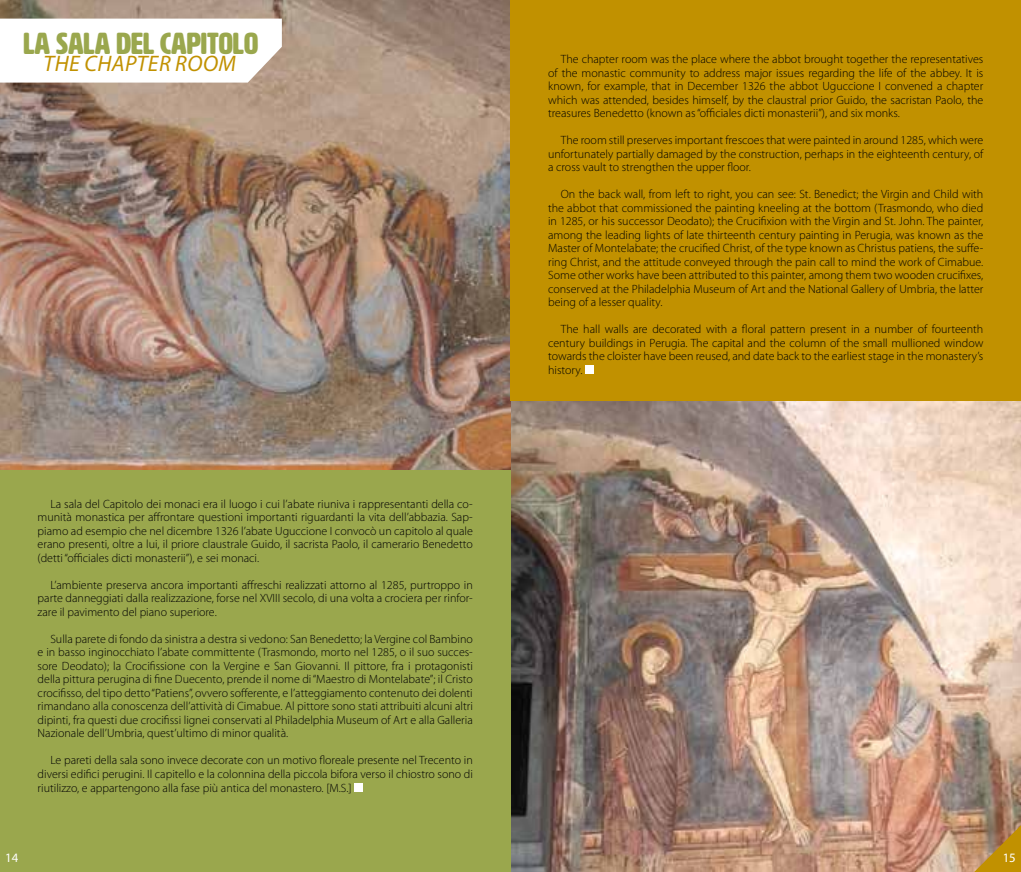
<style>
.page{position:relative;width:1021px;height:872px;background:#fff}
.page>*{position:absolute;margin:0;border:0;box-sizing:border-box;transform-origin:0 0}
.t1{font:30px "HWT Artz";color:#9aa74d}
.t2{font:italic 22.5px "Myriad Pro";letter-spacing:.02em;color:#c19100}
.t3{font:18px "Myriad Arabic";color:#fff}
.t4{font:300 12px/13.5px "Myriad Pro";color:#000;text-align:justify}
</style>
<div class="page">
<img style="left:510px;top:401px;width:510px;height:471px">
<img style="left:0;top:0;width:510px;height:470px">
<svg style="left:0;top:19px;width:282px;height:64px"></svg>
<div style="left:0;top:470px;width:510px;height:402px;background:#9aa74d"></div>
<div style="left:510px;top:0;width:510px;height:401px;background:#c19100"></div>
<div style="left:354px;top:783px;width:9px;height:8px;background:#fff"></div>
<div style="left:585px;top:366px;width:8px;height:8px;background:#fff"></div>
<svg style="left:961px;top:812px;width:59px;height:60px;background:#b38849"></svg>
<h1 class="t1" style="left:23px;top:27px;width:236px">LA SALA DEL CAPITOLO</h1>
<h2 class="t2" style="left:44px;top:49px;width:194px">THE CHAPTER ROOM</h2>
<p class="t4" style="left:38px;top:497px;width:436px;text-indent:13px">La sala del Capitolo dei monaci era il luogo i cui l’abate riuniva i rappresentanti della co&shy;munità monastica per affrontare questioni importanti riguardanti la vita dell’abbazia. Sap&shy;piamo ad esempio che nel dicembre 1326 l’abate Uguccione I convocò un capitolo al quale erano presenti, oltre a lui, il priore claustrale Guido, il sacrista Paolo, il camerario Benedetto (detti “officiales dicti monasterii”), e sei monaci.</p>
<p class="t4" style="left:38px;top:578px;width:436px;text-indent:13px">L’ambiente preserva ancora importanti affreschi realizzati attorno al 1285, purtroppo in parte danneggiati dalla realizzazione, forse nel XVIII secolo, di una volta a crociera per rinfor&shy;zare il pavimento del piano superiore.</p>
<p class="t4" style="left:38px;top:632px;width:437px;text-indent:13px">Sulla parete di fondo da sinistra a destra si vedono: San Benedetto; la Vergine col Bambino e in basso inginocchiato l’abate committente (Trasmondo, morto nel 1285, o il suo succes&shy;sore Deodato); la Crocifissione con la Vergine e San Giovanni. Il pittore, fra i protagonisti della pittura perugina di fine Duecento, prende il nome di “Maestro di Montelabate”; il Cristo crocifisso, del tipo detto “Patiens”, ovvero sofferente, e l’atteggiamento contenuto dei dolenti rimandano alla conoscenza dell’attività di Cimabue. Al pittore sono stati attribuiti alcuni altri dipinti, fra questi due crocifissi lignei conservati al Philadelphia Museum of Art e alla Galleria Nazionale dell’Umbria, quest’ultimo di minor qualità.</p>
<p class="t4" style="left:38px;top:753px;width:437px;text-indent:13px">Le pareti della sala sono invece decorate con un motivo floreale presente nel Trecento in diversi edifici perugini. Il capitello e la colonnina della piccola bifora verso il chiostro sono di riutilizzo, e appartengono alla fase più antica del monastero. [M.S.]</p>
<p class="t4" style="left:548px;top:52px;width:437px;text-indent:13px">The chapter room was the place where the abbot brought together the representatives of the monastic community to address major issues regarding the life of the abbey. It is known, for example, that in December 1326 the abbot Uguccione I convened a chapter which was attended, besides himself, by the claustral prior Guido, the sacristan Paolo, the treasures Benedetto (known as “officiales dicti monasterii”), and six monks.</p>
<p class="t4" style="left:548px;top:133px;width:436px;text-indent:13px">The room still preserves important frescoes that were painted in around 1285, which were unfortunately partially damaged by the construction, perhaps in the eighteenth century, of a cross vault to strengthen the upper floor.</p>
<p class="t4" style="left:548px;top:187px;width:437px;text-indent:13px">On the back wall, from left to right, you can see: St. Benedict; the Virgin and Child with the abbot that commissioned the painting kneeling at the bottom (Trasmondo, who died in 1285, or his successor Deodato); the Crucifixion with the Virgin and St. John. The painter, among the leading lights of late thirteenth century painting in Perugia, was known as the Master of Montelabate; the crucified Christ, of the type known as Christus patiens, the suffe&shy;ring Christ, and the attitude conveyed through the pain call to mind the work of Cimabue.<br>Some other works have been attributed to this painter, among them two wooden crucifixes, conserved at the Philadelphia Museum of Art and the National Gallery of Umbria, the latter being of a lesser quality.</p>
<p class="t4" style="left:548px;top:322px;width:437px;text-indent:13px">The hall walls are decorated with a floral pattern present in a number of fourteenth century buildings in Perugia. The capital and the column of the small mullioned window towards the cloister have been reused, and date back to the earliest stage in the monastery’s history.</p>
<h3 class="t3" style="left:5px;top:845px;width:15px">14</h3>
<h3 class="t3" style="left:1002px;top:845px;width:15px">15</h3>
</div>
